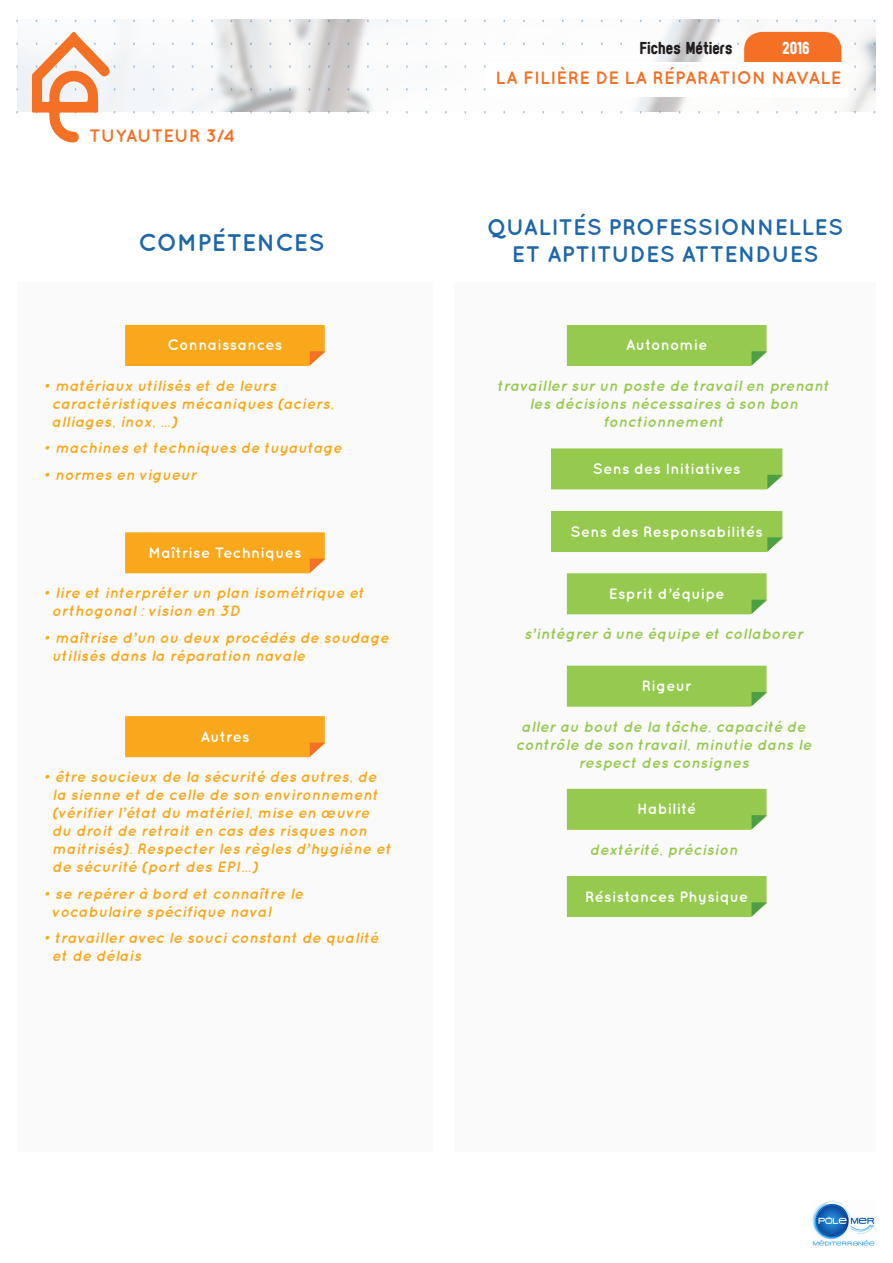
<style>
.page{position:relative;width:893px;height:1263px;background:#fff}
.page>*{position:absolute;margin:0;border:0;box-sizing:border-box;transform-origin:0 0}
.t1{font:700 24px "Quicksand";letter-spacing:.005em;color:#1d67aa}
.t2{font:700 22.5px "Quicksand";letter-spacing:.005em;color:#1d67aa}
.t3{font:700 18px "Quicksand";letter-spacing:.005em;color:#f37025}
.t4{font:18px "Sugo";color:#231f20}
.t5{font:18px "Sugo";color:#fff}
.t6{font:italic 700 15px/18px "Quicksand";letter-spacing:.015em;color:#f8a81a}
.t7{font:italic 700 15px/18px "Quicksand";letter-spacing:.015em;color:#96ca4e;text-align:center}
.t8{font:700 15px "Quicksand";letter-spacing:.015em;color:#fff}
.s1{font-weight:400}
</style>
<div class="page">
<div style="left:454px;top:282px;width:422px;height:869px;background:#fafafb"></div>
<svg style="left:16px;top:20px;width:860px;height:2px"></svg>
<svg style="left:16px;top:32px;width:860px;height:111px"></svg>
<div style="left:17px;top:282px;width:416px;height:869px;background:#fafafb"></div>
<div style="left:125px;top:532px;width:200px;height:41px;background:#f8a81a"></div>
<div style="left:551px;top:511px;width:231px;height:41px;background:#96ca4e"></div>
<div style="left:551px;top:448px;width:231px;height:41px;background:#96ca4e"></div>
<div style="left:125px;top:716px;width:200px;height:41px;background:#f8a81a"></div>
<div style="left:125px;top:325px;width:200px;height:41px;background:#f8a81a"></div>
<div style="left:567px;top:325px;width:200px;height:41px;background:#96ca4e"></div>
<div style="left:567px;top:573px;width:200px;height:41px;background:#96ca4e"></div>
<div style="left:567px;top:876px;width:200px;height:41px;background:#96ca4e"></div>
<div style="left:567px;top:666px;width:200px;height:41px;background:#96ca4e"></div>
<div style="left:567px;top:789px;width:200px;height:41px;background:#96ca4e"></div>
<img style="left:812px;top:1201px;width:63px;height:45px">
<p class="t3" style="left:89px;top:125px;width:147px">TUYAUTEUR 3/4</p>
<p class="t1" style="left:138px;top:228px;width:187px">COMPÉTENCES</p>
<p class="t4" style="left:640px;top:37px;width:94px">Fiches Métiers</p>
<p class="t5" style="left:782px;top:37px;width:29px">2016</p>
<p class="t3" style="left:495px;top:67px;width:348px">LA FILIÈRE DE LA RÉPARATION NAVALE</p>
<p class="t2" style="left:487px;top:214px;width:357px">QUALITÉS PROFESSIONNELLES</p>
<p class="t2" style="left:512px;top:241px;width:308px">ET APTITUDES ATTENDUES</p>
<p class="t8" style="left:168px;top:336px;width:116px">Connaissances</p>
<p class="t8" style="left:626px;top:336px;width:83px">Autonomie</p>
<p class="t6" style="left:52px;top:376px;width:284px;text-indent:-9px"><span class="s1">•</span> matériaux utilisés et de leurs caractéristiques mécaniques (aciers, alliages, inox, …)</p>
<p class="t6" style="left:44px;top:439px;width:300px"><span class="s1">•</span> machines et techniques de tuyautage</p>
<p class="t6" style="left:44px;top:465px;width:154px"><span class="s1">•</span> normes en vigueur</p>
<p class="t8" style="left:148px;top:544px;width:154px">Maîtrise Techniques</p>
<p class="t6" style="left:52px;top:584px;width:314px;text-indent:-9px"><span class="s1">•</span> lire et interpréter un plan isométrique et orthogonal : vision en 3D</p>
<p class="t6" style="left:52px;top:628px;width:338px;text-indent:-9px"><span class="s1">•</span> maîtrise d’un ou deux procédés de soudage utilisés dans la réparation navale</p>
<p class="t8" style="left:200px;top:727px;width:50px">Autres</p>
<p class="t6" style="left:52px;top:767px;width:341px;text-indent:-9px"><span class="s1">•</span> être soucieux de la sécurité des autres, de la sienne et de celle de son environnement (vérifier l’état du matériel, mise en œuvre du droit de retrait en cas des risques non maitrisés). Respecter les règles d’hygiène et de sécurité (port des EPI…)</p>
<p class="t6" style="left:52px;top:884px;width:253px;text-indent:-9px"><span class="s1">•</span> se repérer à bord et connaître le vocabulaire spécifique naval</p>
<p class="t6" style="left:52px;top:928px;width:328px;text-indent:-9px"><span class="s1">•</span> travailler avec le souci constant de qualité et de délais</p>
<p class="t7" style="left:498px;top:376px;width:333px">travailler sur un poste de travail en prenant les décisions nécessaires à son bon fonctionnement</p>
<p class="t8" style="left:593px;top:460px;width:149px">Sens des Initiatives</p>
<p class="t8" style="left:570px;top:522px;width:194px">Sens des Responsabilités</p>
<p class="t8" style="left:609px;top:585px;width:117px">Esprit d’équipe</p>
<p class="t7" style="left:524px;top:625px;width:280px">s’intégrer à une équipe et collaborer</p>
<p class="t8" style="left:642px;top:677px;width:51px">Rigeur</p>
<p class="t7" style="left:516px;top:717px;width:297px">aller au bout de la tâche, capacité de contrôle de son travail, minutie dans le respect des consignes</p>
<p class="t8" style="left:637px;top:800px;width:61px">Habilité</p>
<p class="t7" style="left:590px;top:840px;width:149px">dextérité, précision</p>
<p class="t8" style="left:585px;top:887px;width:165px">Résistances Physique</p>
</div>
